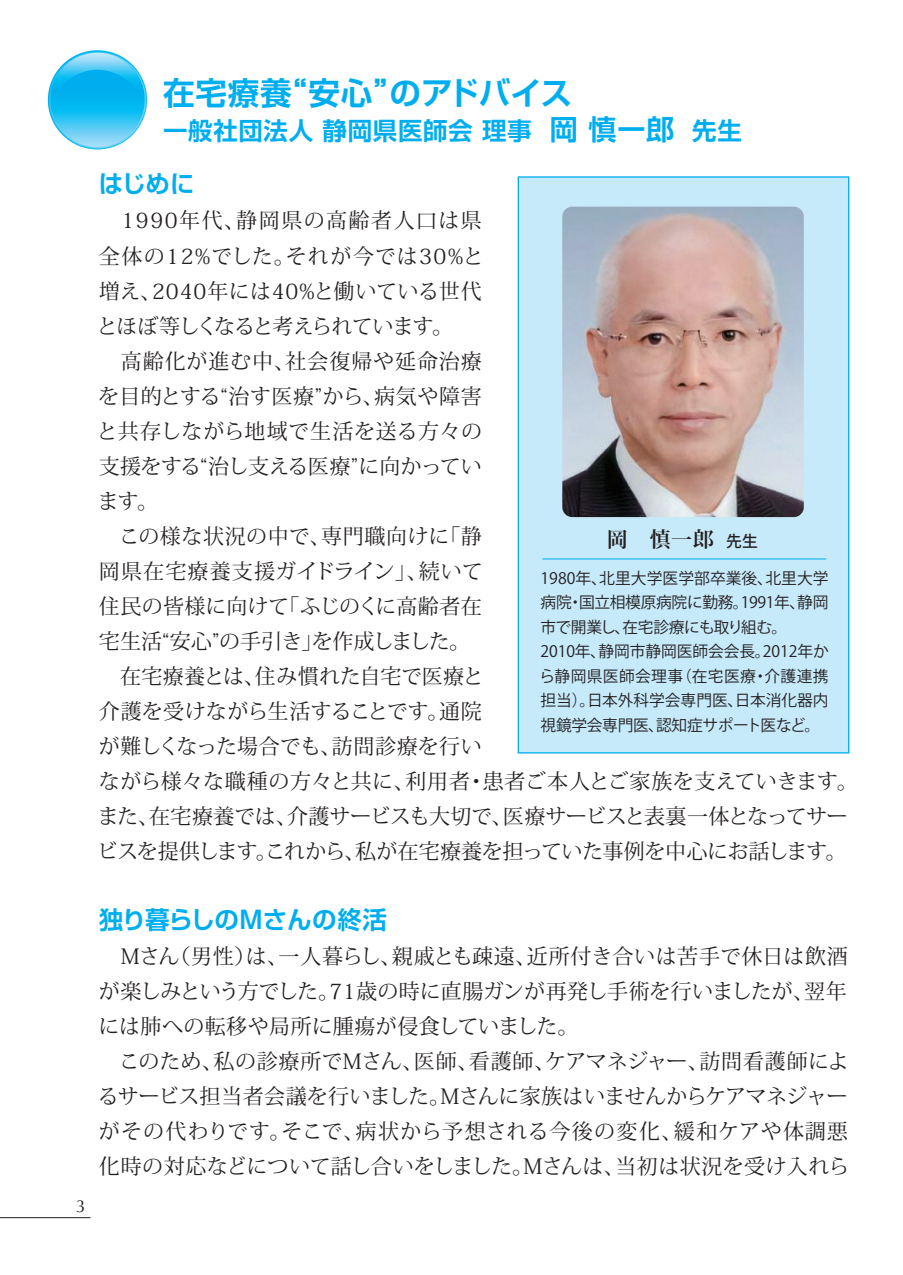
<style>
.page{position:relative;width:903px;height:1275px;background:#fff}
.page>*{position:absolute;margin:0;border:0;box-sizing:border-box;transform-origin:0 0}
.t1{font:700 31.5px "Shin Go Pro De";letter-spacing:.015em;color:#00aeef}
.t2{font:700 24.5px/53.7px "Shin Go Pro De";letter-spacing:.025em;color:#00aeef}
.t3{font:700 24.5px "Shin Go Pro De";letter-spacing:-.005em;color:#00aeef}
.t4{font:21px/35px "Koz Min Pr 6 N";letter-spacing:.005em;color:#231f20}
.t5{font:700 21px "Koz Min Pr 6 N";color:#231f20}
.t6{font:17.5px "Optima";color:#231f20}
.t7{font:15.75px/24.5px "Koz Go Pr 6 N";letter-spacing:-.005em;color:#231f20}
.s1{font-size:28px}
.s2{font-family:"Koz Go Pr 6 N";font-weight:500;font-size:15.75px}
</style>
<div class="page">
<hr style="left:0;top:1217px;width:90px;height:1px;background:#231f20">
<div style="left:518px;top:177px;width:331px;height:576px;background:#c6eafa"></div>
<hr style="left:542px;top:559px;width:284px;height:1px;background:#00aeef">
<img style="left:562px;top:207px;width:242px;height:310px">
<svg style="left:48px;top:50px;width:99px;height:99px"></svg>
<svg style="left:50px;top:53px;width:95px;height:94px;background:#30c3f2"></svg>
<svg style="left:51px;top:53px;width:93px;height:42px;background:#4bc7f3"></svg>
<h1 class="t1" style="left:163px;top:67px;width:411px">在宅療養“安心”のアドバイス</h1>
<p class="t2" style="left:99px;top:101px;width:644px;text-indent:64px">一般社団法人 静岡県医師会 理事 <span class="s1">岡 慎一郎</span> 先生はじめに</p>
<p class="t4" style="left:97px;top:204px;width:763px">　1990年代、静岡県の高齢者人口は県<br>全体の12%でした。それが今では30%と<br>増え、2040年には40%と働いている世代<br>とほぼ等しくなると考えられています。<br>　高齢化が進む中、社会復帰や延命治療<br>を目的とする“治す医療”から、病気や障害<br>と共存しながら地域で生活を送る方々の<br>支援をする“治し支える医療”に向かってい<br>ます。<br>　この様な状況の中で、専門職向けに「静<br>岡県在宅療養支援ガイドライン」、続いて<br>住民の皆様に向けて「ふじのくに高齢者在<br>宅生活“安心”の手引き」を作成しました。<br>　在宅療養とは、住み慣れた自宅で医療と<br>介護を受けながら生活することです。通院<br>が難しくなった場合でも、訪問診療を行い<br>ながら様々な職種の方々と共に、利用者・患者ご本人とご家族を支えていきます。また、在宅療養では、介護サービスも大切で、医療サービスと表裏一体となってサービスを提供します。これから、私が在宅療養を担っていた事例を中心にお話します。</p>
<p class="t5" style="left:607px;top:528px;width:153px">岡　慎一郎 <span class="s2">先生</span></p>
<p class="t7" style="left:539px;top:566px;width:291px">1980年、北里大学医学部卒業後、北里大学病院・国立相模原病院に勤務。1991年、静岡市で開業し、在宅診療にも取り組む。<br>2010年、静岡市静岡医師会会長。2012年から静岡県医師会理事（在宅医療・介護連携担当）。日本外科学会専門医、日本消化器内視鏡学会専門医、認知症サポート医など。</p>
<p class="t6" style="left:76px;top:1196px;width:11px">3</p>
<p class="t3" style="left:99px;top:899px;width:289px">独り暮らしのMさんの終活</p>
<p class="t4" style="left:98px;top:939px;width:753px">　Mさん（男性）は、一人暮らし、親戚とも疎遠、近所付き合いは苦手で休日は飲酒が楽しみという方でした。71歳の時に直腸ガンが再発し手術を行いましたが、翌年には肺への転移や局所に腫瘍が侵食していました。<br>　このため、私の診療所でMさん、医師、看護師、ケアマネジャー、訪問看護師によるサービス担当者会議を行いました。Mさんに家族はいませんからケアマネジャーがその代わりです。そこで、病状から予想される今後の変化、緩和ケアや体調悪化時の対応などについて話し合いをしました。Mさんは、当初は状況を受け入れら</p>
</div>
